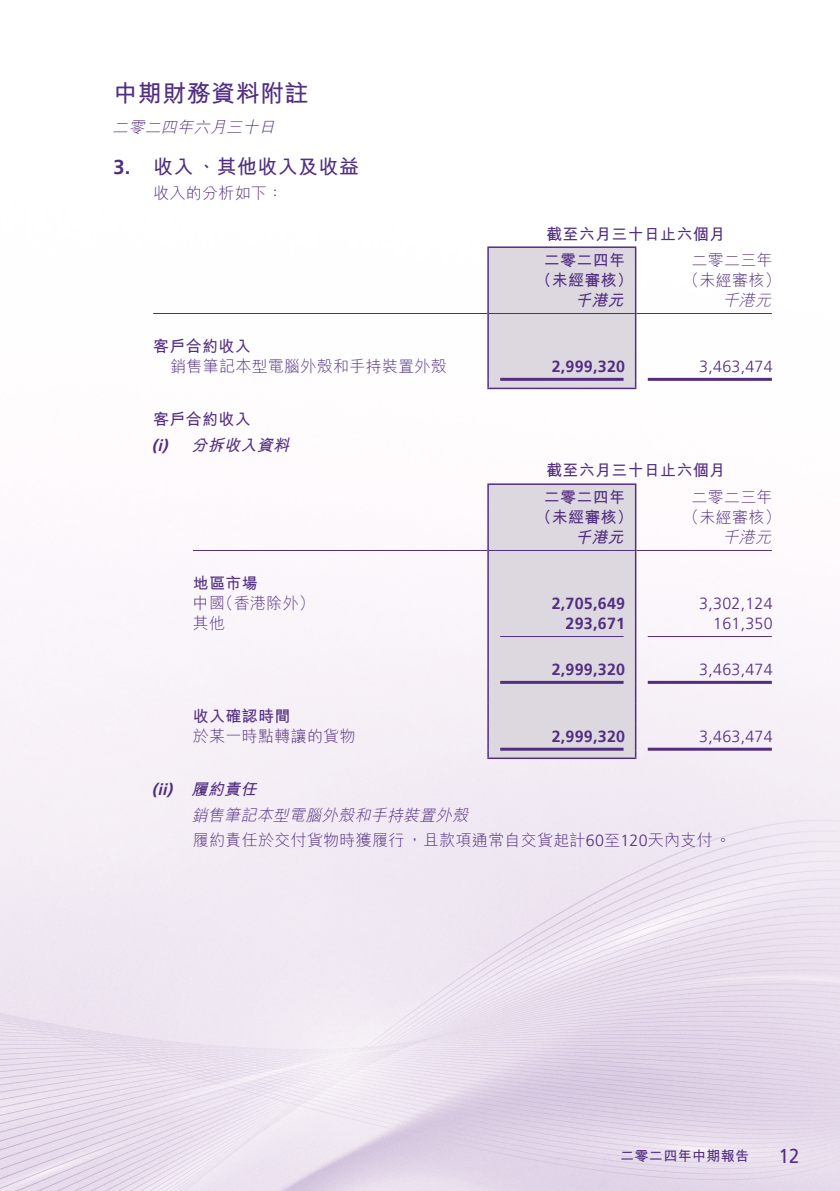
<style>
.page{position:relative;width:840px;height:1191px;background:#fff}
.page>*{position:absolute;margin:0;border:0;box-sizing:border-box;transform-origin:0 0}
.t1{font:700 24px "M Hei HK";letter-spacing:.015em;color:#522e81}
.t2{font:700 20px "M Hei HK";letter-spacing:.015em;color:#522e81}
.t3{font:20px "Frutiger LT Pro";color:#522e81;scale:.9 1}
.t4{font:700 20px "Frutiger LT Pro";color:#522e81}
.t5{font:300 16px/25.6px "M Hei HK";letter-spacing:.015em;color:#522e81}
.t6{font:700 16px "M Hei HK";letter-spacing:.015em;color:#522e81}
.t7{font:300 16px "Frutiger LT Pro";letter-spacing:.015em;color:#522e81}
.t8{font:700 16px "Frutiger LT Pro";letter-spacing:.015em;color:#522e81}
.t9{font:italic 300 16px "M Hei HK";color:#522e81}
.t10{font:italic 700 16px "M Hei HK";color:#522e81}
.t11{font:italic 700 16px "Frutiger LT Pro";color:#522e81}
.t12{font:700 14px "M Hei HK";letter-spacing:.025em;color:#522e81}
.s1{font-style:italic}
.s2{font-family:"Frutiger LT Pro"}
</style>
<div class="page">
<img style="left:1px;top:246px;width:838px;height:945px">
<hr style="left:487px;top:246px;width:149px;height:2px;background:#522e81">
<hr style="left:487px;top:388px;width:149px;height:1px;background:#522e81">
<div style="left:487px;top:247px;width:149px;height:141px;background:#ddd8e0"></div>
<hr style="left:153px;top:313px;width:334px;height:1px;background:#522e81">
<hr style="left:488px;top:313px;width:146px;height:1px;background:#522e81">
<hr style="left:636px;top:313px;width:135px;height:1px;background:#522e81">
<hr style="left:500px;top:378px;width:123px;height:3px;background:#522e81">
<hr style="left:647px;top:378px;width:124px;height:3px;background:#522e81">
<div style="left:488px;top:485px;width:146px;height:272px;background:#ddd8e0"></div>
<hr style="left:487px;top:483px;width:149px;height:2px;background:#522e81">
<hr style="left:634px;top:485px;width:2px;height:20px;background:#522e81">
<hr style="left:634px;top:505px;width:2px;height:20px;background:#522e81">
<hr style="left:634px;top:525px;width:2px;height:20px;background:#522e81">
<svg style="left:634px;top:545px;width:2px;height:6px"></svg>
<hr style="left:634px;top:551px;width:2px;height:20px;background:#522e81">
<hr style="left:634px;top:571px;width:2px;height:20px;background:#522e81">
<hr style="left:634px;top:591px;width:2px;height:20px;background:#522e81">
<hr style="left:634px;top:611px;width:2px;height:20px;background:#522e81">
<svg style="left:634px;top:631px;width:2px;height:6px"></svg>
<hr style="left:634px;top:637px;width:2px;height:20px;background:#522e81">
<hr style="left:634px;top:657px;width:2px;height:20px;background:#522e81">
<svg style="left:634px;top:677px;width:2px;height:7px"></svg>
<hr style="left:634px;top:684px;width:2px;height:20px;background:#522e81">
<hr style="left:634px;top:704px;width:2px;height:20px;background:#522e81">
<hr style="left:634px;top:724px;width:2px;height:20px;background:#522e81">
<svg style="left:487px;top:485px;width:1px;height:272px"></svg>
<hr style="left:487px;top:757px;width:149px;height:2px;background:#522e81">
<svg style="left:634px;top:744px;width:2px;height:13px"></svg>
<hr style="left:193px;top:550px;width:294px;height:1px;background:#522e81">
<hr style="left:488px;top:550px;width:146px;height:1px;background:#522e81">
<hr style="left:636px;top:550px;width:135px;height:1px;background:#522e81">
<hr style="left:500px;top:636px;width:123px;height:1px;background:#522e81">
<hr style="left:647px;top:636px;width:124px;height:1px;background:#522e81">
<hr style="left:500px;top:681px;width:123px;height:3px;background:#522e81">
<hr style="left:647px;top:681px;width:124px;height:3px;background:#522e81">
<hr style="left:500px;top:747px;width:123px;height:3px;background:#522e81">
<hr style="left:647px;top:747px;width:124px;height:3px;background:#522e81">
<h1 class="t1" style="left:113px;top:76px;width:196px">中期財務資料附註</h1>
<p class="t9" style="left:112px;top:116px;width:169px">二零二四年六月三十日</p>
<p class="t2" style="left:153px;top:152px;width:207px">收入、其他收入及收益</p>
<p class="t4" style="left:113px;top:155px;width:19px">3.</p>
<p class="t5" style="left:153px;top:180px;width:131px">收入的分析如下：</p>
<p class="t6" style="left:153px;top:334px;width:99px">客戶合約收入</p>
<p class="t5" style="left:170px;top:353px;width:278px">銷售筆記本型電腦外殼和手持裝置外殼</p>
<p class="t6" style="left:153px;top:407px;width:99px">客戶合約收入</p>
<p class="t10" style="left:191px;top:433px;width:104px">分拆收入資料</p>
<p class="t11" style="left:152px;top:436px;width:16px">i(</p>
<p class="t11" style="left:162px;top:436px;width:11px">)</p>
<p class="t6" style="left:193px;top:571px;width:66px">地區市場</p>
<p class="t5" style="left:217px;top:590px;width:99px">（香港除外(</p>
<p class="t5" style="left:193px;top:590px;width:34px">中國</p>
<p class="t5" style="left:193px;top:610px;width:34px">其他</p>
<p class="t11" style="left:152px;top:780px;width:26px">( )</p>
<p class="t11" style="left:157px;top:780px;width:15px">ii</p>
<p class="t6" style="left:193px;top:704px;width:99px">收入確認時間</p>
<p class="t5" style="left:193px;top:722px;width:164px">於某一時點轉讓的貨物</p>
<p class="t10" style="left:191px;top:777px;width:71px">履約責任</p>
<p class="t6" style="left:546px;top:222px;width:180px">截至六月三十日止六個月</p>
<p class="t5" style="left:691px;top:247px;width:83px">二零二三年</p>
<p class="t6" style="left:543px;top:248px;width:83px">二零二四年</p>
<p class="t6" style="left:535px;top:268px;width:99px">（未經審核）</p>
<p class="t5" style="left:682px;top:267px;width:99px">（未經審核(</p>
<p class="t10" style="left:574px;top:288px;width:55px">千港元</p>
<p class="t9" style="left:722px;top:289px;width:55px">千港元</p>
<p class="t8" style="left:551px;top:357px;width:75px">2,999,320</p>
<p class="t7" style="left:698px;top:357px;width:75px">3,463,474</p>
<p class="t6" style="left:546px;top:459px;width:180px">截至六月三十日止六個月</p>
<p class="t5" style="left:691px;top:484px;width:83px">二零二三年</p>
<p class="t6" style="left:543px;top:485px;width:83px">二零二四年</p>
<p class="t6" style="left:535px;top:505px;width:99px">（未經審核）</p>
<p class="t5" style="left:682px;top:504px;width:99px">（未經審核(</p>
<p class="t10" style="left:574px;top:525px;width:55px">千港元</p>
<p class="t9" style="left:722px;top:526px;width:55px">千港元</p>
<p class="t8" style="left:551px;top:594px;width:75px">2,705,649</p>
<p class="t7" style="left:698px;top:594px;width:75px">3,302,124</p>
<p class="t8" style="left:565px;top:614px;width:61px">293,671</p>
<p class="t7" style="left:712px;top:614px;width:61px">161,350</p>
<p class="t8" style="left:551px;top:660px;width:75px">2,999,320</p>
<p class="t7" style="left:698px;top:660px;width:75px">3,463,474</p>
<p class="t8" style="left:551px;top:726px;width:75px">2,999,320</p>
<p class="t7" style="left:698px;top:727px;width:75px">3,463,474</p>
<p class="t5" style="left:191px;top:801px;width:541px"><span class="s1">銷售筆記本型電腦外殼和手持裝置外殼<br></span>履約責任於交付貨物時獲履行，且款項通常自交貨起計<span class="s2">60</span>至<span class="s2">120</span>天內支付。</p>
<p class="t12" style="left:620px;top:1145px;width:130px">二零二四年中期報告</p>
<p class="t3" style="left:778px;top:1144px;width:24px">12</p>
</div>
